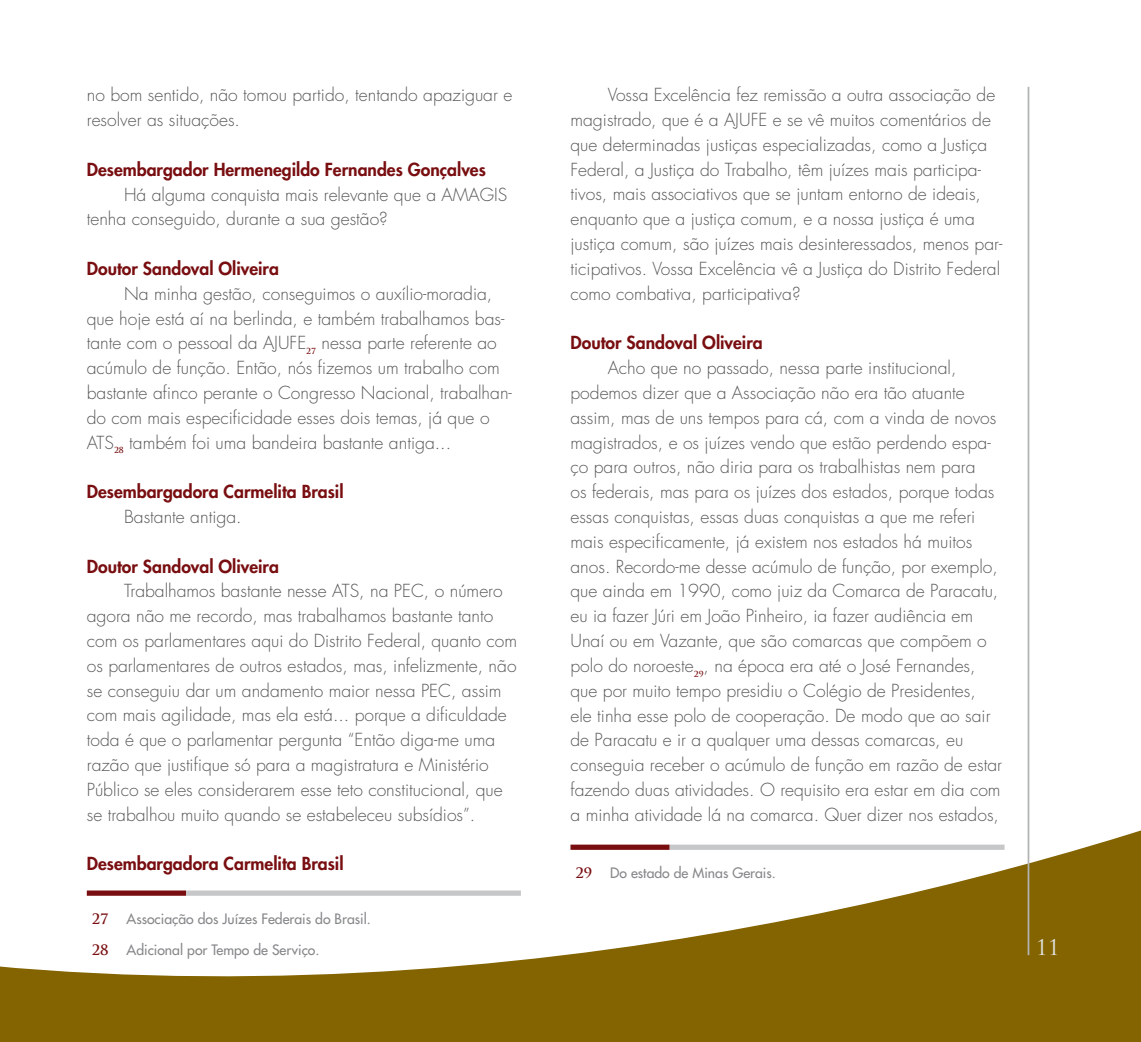
<style>
.page{position:relative;width:1141px;height:1042px;background:#fff}
.page>*{position:absolute;margin:0;border:0;box-sizing:border-box;transform-origin:0 0}
.t1{font:21px "Trajan Pro";color:#e3e4e4}
.t2{font:300 17.5px/24.8px "Futura Std";color:#58585a}
.t3{font:800 17.5px "Futura Std";color:#790e11}
.t4{font:500 14px "Futura Std";color:#87888a}
.t5{font:700 14px "Trajan Pro";color:#790e11}
</style>
<div class="page">
<svg style="left:0;top:819px;width:1141px;height:223px"></svg>
<hr style="left:1028px;top:87px;width:1px;height:868px;background:#b1b3b4">
<div style="left:87px;top:890px;width:99px;height:6px;background:#790e11"></div>
<div style="left:186px;top:890px;width:335px;height:6px;background:#c6c7c8"></div>
<div style="left:570px;top:844px;width:100px;height:6px;background:#790e11"></div>
<div style="left:670px;top:844px;width:335px;height:6px;background:#c6c7c8"></div>
<p class="t2" style="left:87px;top:83px;width:427px">no bom sentido, não tomou partido, tentando apaziguar e resolver as situações.</p>
<p class="t3" style="left:87px;top:158px;width:401px">Desembargador Hermenegildo Fernandes Gonçalves</p>
<p class="t2" style="left:87px;top:182px;width:422px;text-indent:37px">Há alguma conquista mais relevante que a AMAGIS tenha conseguido, durante a sua gestão?</p>
<p class="t3" style="left:87px;top:257px;width:194px">Doutor Sandoval Oliveira</p>
<p class="t2" style="left:87px;top:281px;width:427px;text-indent:37px">Na minha gestão, conseguimos o auxílio-moradia, que hoje está aí na berlinda, e também trabalhamos bas&shy;tante com o pessoal da AJUFE<sub>27</sub> nessa parte referente ao acúmulo de função. Então, nós fizemos um trabalho com bastante afinco perante o Congresso Nacional, trabalhan&shy;do com mais especificidade esses dois temas, já que o ATS<sub>28</sub> também foi uma bandeira bastante antiga...</p>
<p class="t3" style="left:87px;top:481px;width:258px">Desembargadora Carmelita Brasil</p>
<p class="t2" style="left:124px;top:505px;width:119px">Bastante antiga.</p>
<p class="t3" style="left:87px;top:555px;width:194px">Doutor Sandoval Oliveira</p>
<p class="t2" style="left:87px;top:579px;width:432px;text-indent:37px">Trabalhamos bastante nesse ATS, na PEC, o número agora não me recordo, mas trabalhamos bastante tanto com os parlamentares aqui do Distrito Federal, quanto com os parlamentares de outros estados, mas, infelizmente, não se conseguiu dar um andamento maior nessa PEC, assim com mais agilidade, mas ela está... porque a dificuldade toda é que o parlamentar pergunta “Então diga-me uma razão que justifique só para a magistratura e Ministério Público se eles considerarem esse teto constitucional, que se trabalhou muito quando se estabeleceu subsídios”.</p>
<p class="t3" style="left:87px;top:853px;width:258px">Desembargadora Carmelita Brasil</p>
<p class="t5" style="left:92px;top:910px;width:18px">27</p>
<p class="t4" style="left:126px;top:910px;width:246px">Associação dos Juízes Federais do Brasil.</p>
<p class="t5" style="left:92px;top:941px;width:18px">28</p>
<p class="t4" style="left:126px;top:941px;width:195px">Adicional por Tempo de Serviço.</p>
<p class="t2" style="left:570px;top:83px;width:433px;text-indent:37px">Vossa Excelência fez remissão a outra associação de magistrado, que é a AJUFE e se vê muitos comentários de que determinadas justiças especializadas, como a Justiça Federal, a Justiça do Trabalho, têm juízes mais participa&shy;tivos, mais associativos que se juntam entorno de ideais, enquanto que a justiça comum, e a nossa justiça é uma justiça comum, são juízes mais desinteressados, menos par&shy;ticipativos. Vossa Excelência vê a Justiça do Distrito Federal como combativa, participativa?</p>
<p class="t3" style="left:570px;top:332px;width:194px">Doutor Sandoval Oliveira</p>
<p class="t2" style="left:570px;top:356px;width:433px;text-indent:37px">Acho que no passado, nessa parte institucional, podemos dizer que a Associação não era tão atuante assim, mas de uns tempos para cá, com a vinda de novos magistrados, e os juízes vendo que estão perdendo espa&shy;ço para outros, não diria para os trabalhistas nem para<br>os federais, mas para os juízes dos estados, porque todas essas conquistas, essas duas conquistas a que me referi mais especificamente, já existem nos estados há muitos anos. Recordo-me desse acúmulo de função, por exemplo, que ainda em 1990, como juiz da Comarca de Paracatu, eu ia fazer Júri em João Pinheiro, ia fazer audiência em Unaí ou em Vazante, que são comarcas que compõem o polo do noroeste<sub>29</sub>, na época era até o José Fernandes, que por muito tempo presidiu o Colégio de Presidentes,<br>ele tinha esse polo de cooperação. De modo que ao sair de Paracatu e ir a qualquer uma dessas comarcas, eu conseguia receber o acúmulo de função em razão de estar fazendo duas atividades. O requisito era estar em dia com a minha atividade lá na comarca. Quer dizer nos estados,</p>
<p class="t5" style="left:575px;top:864px;width:18px">29</p>
<p class="t4" style="left:610px;top:864px;width:167px">Do estado de Minas Gerais.</p>
<p class="t1" style="left:1036px;top:934px;width:25px">11</p>
</div>
